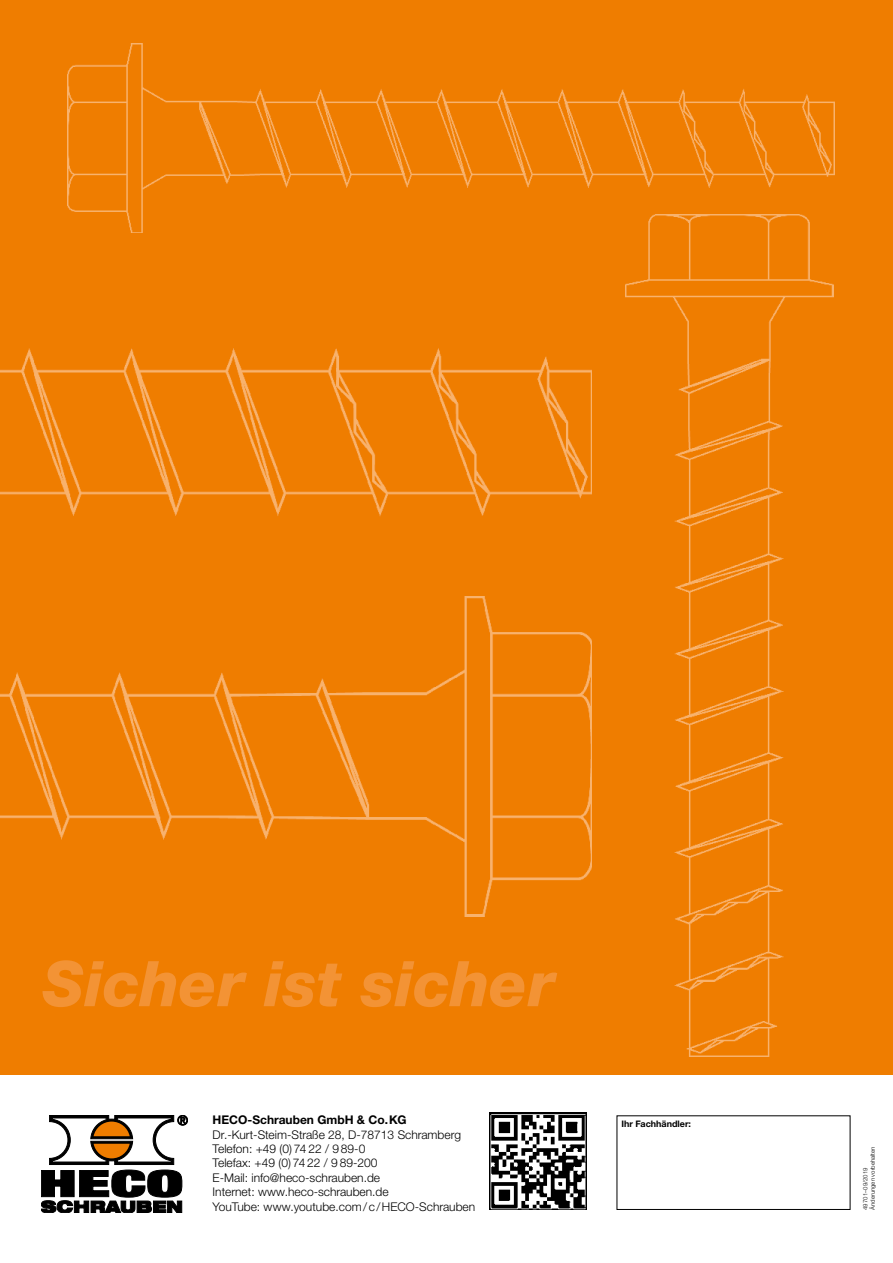
<style>
.page{position:relative;width:893px;height:1263px;background:#fff}
.page>*{position:absolute;margin:0;border:0;box-sizing:border-box;transform-origin:0 0}
.t1{font:italic 800 63px "Helvetica Neue LTW1 G";color:#f39335}
.t2{font:300 12px "Helvetica Neue LTW1 G";color:#000}
.t3{font:700 12px "Helvetica Neue LTW1 G";color:#000}
.t4{font:700 9px "Helvetica Neue LTW1 G";color:#000}
.t5{font:300 6px/7.2px "Helvetica Neue LTW1 G";color:#000}
</style>
<div class="page">
<div style="left:0;top:0;width:893px;height:1075px;background:#ef7d00"></div>
<img style="left:68px;top:43px;width:766px;height:189px">
<img style="left:0;top:348px;width:592px;height:168px">
<img style="left:0;top:596px;width:592px;height:320px">
<div style="left:592px;top:195px;width:258px;height:872px;background:#ef7d00"></div>
<img style="left:625px;top:214px;width:208px;height:842px">
<div style="left:617px;top:1115px;width:233px;height:95px;border:1px solid #000"></div>
<svg style="left:41px;top:1115px;width:147px;height:98px"></svg>
<img style="left:489px;top:1113px;width:97px;height:97px">
<p class="t1" style="left:43px;top:946px;width:514px">Sicher ist sicher</p>
<p class="t3" style="left:213px;top:1112px;width:195px">HECO-Schrauben GmbH &amp; Co.KG</p>
<p class="t2" style="left:213px;top:1127px;width:250px">Dr.-Kurt-Steim-Straße 28, D-78713 Schramberg</p>
<p class="t2" style="left:213px;top:1141px;width:154px">Telefon: +49 (0) 74 22 / 9 89-0</p>
<p class="t2" style="left:213px;top:1156px;width:166px">Telefax: +49 (0) 74 22 / 9 89-200</p>
<p class="t2" style="left:213px;top:1170px;width:169px">E-Mail: info@heco-schrauben.de</p>
<p class="t2" style="left:213px;top:1184px;width:178px">Internet: www.heco-schrauben.de</p>
<p class="t2" style="left:213px;top:1199px;width:264px">YouTube: www.youtube.com/c/HECO-Schrauben</p>
<p class="t4" style="left:622px;top:1118px;width:71px">Ihr Fachhändler:</p>
<p class="t5" style="left:862px;top:1210px;width:65px;rotate:-90deg">49701–09/2019<br>Änderungen vorbehalten</p>
</div>
